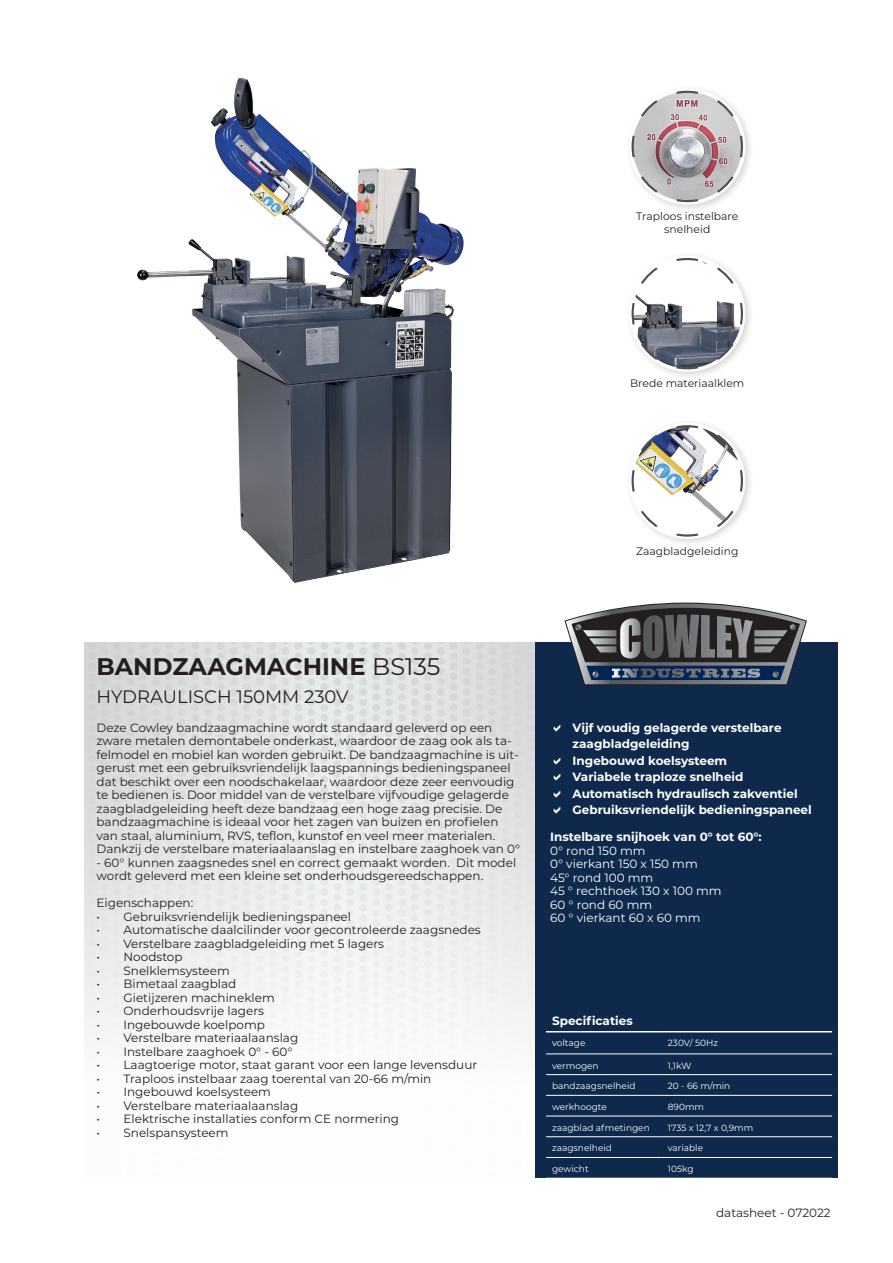
<style>
.page{position:relative;width:893px;height:1263px;background:#fff}
.page>*{position:absolute;margin:0;border:0;box-sizing:border-box;transform-origin:0 0}
.t1{font:700 24px "Montserrat";color:#231f20}
.t2{font:18px "Montserrat";color:#231f20}
.t3{font:12px/13.5px "Montserrat";color:#231f20}
.t4{font:700 12px/16.5px "Montserrat";color:#fff}
.t5{font:12px/13.5px "Montserrat";color:#fff}
.t6{font:10.8px/12.9px "Montserrat";color:#231f20;text-align:center}
.t7{font:9px "Montserrat";color:#fff}
.s1{font-weight:400}
</style>
<div class="page">
<img style="left:137px;top:77px;width:327px;height:506px">
<div style="left:625px;top:84px;width:129px;height:129px;background:#231f20;opacity:.75"></div>
<svg style="left:630px;top:90px;width:114px;height:113px"></svg>
<div style="left:625px;top:251px;width:129px;height:129px;background:#231f20;opacity:.75"></div>
<svg style="left:630px;top:257px;width:114px;height:113px"></svg>
<div style="left:625px;top:419px;width:129px;height:129px;background:#231f20;opacity:.75"></div>
<svg style="left:630px;top:424px;width:114px;height:114px"></svg>
<div style="left:72px;top:637px;width:756px;height:549px;background:linear-gradient(to bottom,#d9dbdc,#fff)"></div>
<div style="left:534px;top:642px;width:303px;height:536px;background:#0e294b"></div>
<hr style="left:546px;top:1031px;width:116px;height:1px;background:#fff">
<hr style="left:662px;top:1031px;width:170px;height:1px;background:#fff">
<hr style="left:546px;top:1054px;width:116px;height:1px;background:#fff">
<hr style="left:662px;top:1054px;width:170px;height:1px;background:#fff">
<hr style="left:546px;top:1074px;width:116px;height:1px;background:#fff">
<hr style="left:662px;top:1074px;width:170px;height:1px;background:#fff">
<hr style="left:546px;top:1095px;width:116px;height:1px;background:#fff">
<hr style="left:662px;top:1095px;width:170px;height:1px;background:#fff">
<hr style="left:546px;top:1116px;width:116px;height:1px;background:#fff">
<hr style="left:662px;top:1116px;width:170px;height:1px;background:#fff">
<hr style="left:546px;top:1136px;width:116px;height:1px;background:#fff">
<hr style="left:662px;top:1136px;width:170px;height:1px;background:#fff">
<hr style="left:546px;top:1157px;width:116px;height:1px;background:#fff">
<hr style="left:662px;top:1157px;width:170px;height:1px;background:#fff">
<hr style="left:546px;top:1178px;width:116px;height:1px;background:#fff">
<hr style="left:662px;top:1178px;width:170px;height:1px;background:#fff">
<svg style="left:564px;top:603px;width:243px;height:82px"></svg>
<p class="t6" style="left:636px;top:209px;width:104px">Traploos instelbare snelheid</p>
<p class="t6" style="left:630px;top:377px;width:116px">Brede materiaalklem</p>
<p class="t6" style="left:636px;top:544px;width:104px">Zaagbladgeleiding</p>
<h1 class="t1" style="left:97px;top:649px;width:345px">BANDZAAGMACHINE <span class="s1">BS135</span></h1>
<h2 class="t2" style="left:97px;top:685px;width:254px">HYDRAULISCH 150MM 230V</h2>
<p class="t3" style="left:97px;top:720px;width:425px">Deze Cowley bandzaagmachine wordt standaard geleverd op een zware metalen demontabele onderkast, waardoor de zaag ook als ta&shy;felmodel en mobiel kan worden gebruikt. De bandzaagmachine is uit&shy;gerust met een gebruiksvriendelijk laagspannings bedieningspaneel dat beschikt over een noodschakelaar, waardoor deze zeer eenvoudig te bedienen is. Door middel van de verstelbare vijfvoudige gelagerde zaagbladgeleiding heeft deze bandzaag een hoge zaag precisie. De bandzaagmachine is ideaal voor het zagen van buizen en profielen van staal, aluminium, RVS, teflon, kunstof en veel meer materialen.<br>Dankzij de verstelbare materiaalaanslag en instelbare zaaghoek van 0°</p>
<p class="t3" style="left:97px;top:855px;width:421px">- 60° kunnen zaagsnedes snel en correct gemaakt worden. Dit model wordt geleverd met een kleine set onderhoudsgereedschappen.</p>
<p class="t3" style="left:97px;top:895px;width:98px">Eigenschappen:</p>
<p class="t3" style="left:97px;top:909px;width:256px">• Gebruiksvriendelijk bedieningspaneel</p>
<p class="t3" style="left:97px;top:922px;width:386px">• Automatische daalcilinder voor gecontroleerde zaagsnedes</p>
<p class="t3" style="left:97px;top:936px;width:289px">• Verstelbare zaagbladgeleiding met 5 lagers</p>
<p class="t3" style="left:97px;top:949px;width:88px">• Noodstop</p>
<p class="t3" style="left:97px;top:963px;width:135px">• Snelklemsysteem</p>
<p class="t3" style="left:97px;top:976px;width:141px">• Bimetaal zaagblad</p>
<p class="t3" style="left:97px;top:990px;width:180px">• Gietijzeren machineklem</p>
<p class="t3" style="left:97px;top:1003px;width:169px">• Onderhoudsvrije lagers</p>
<p class="t3" style="left:97px;top:1017px;width:170px">• Ingebouwde koelpomp</p>
<p class="t3" style="left:97px;top:1030px;width:203px">• Verstelbare materiaalaanslag</p>
<p class="t3" style="left:97px;top:1044px;width:198px">• Instelbare zaaghoek 0° - 60°</p>
<p class="t3" style="left:97px;top:1057px;width:382px">• Laagtoerige motor, staat garant voor een lange levensduur</p>
<p class="t3" style="left:97px;top:1071px;width:336px">• Traploos instelbaar zaag toerental van 20-66 m/min</p>
<p class="t3" style="left:97px;top:1084px;width:176px">• Ingebouwd koelsysteem</p>
<p class="t3" style="left:97px;top:1098px;width:203px">• Verstelbare materiaalaanslag</p>
<p class="t3" style="left:97px;top:1111px;width:304px">• Elektrische installaties conform CE normering</p>
<p class="t3" style="left:97px;top:1125px;width:134px">• Snelspansysteem</p>
<p class="t4" style="left:573px;top:719px;width:241px">Vijf voudig gelagerde verstelbare zaagbladgeleiding<br>Ingebouwd koelsysteem<br>Variabele traploze snelheid<br>Automatisch hydraulisch zakventiel<br>Gebruiksvriendelijk bedieningspaneel</p>
<p class="t4" style="left:550px;top:828px;width:213px">Instelbare snijhoek van 0° tot 60°:</p>
<p class="t5" style="left:550px;top:843px;width:173px">0° rond 150 mm<br>0° vierkant 150 x 150 mm<br>45° rond 100 mm<br>45 ° rechthoek 130 x 100 mm<br>60 ° rond 60 mm<br>60 ° vierkant 60 x 60 mm</p>
<p class="t4" style="left:552px;top:1012px;width:82px">Specificaties</p>
<p class="t7" style="left:552px;top:1037px;width:35px">voltage</p>
<p class="t7" style="left:668px;top:1037px;width:52px">230V/ 50Hz</p>
<p class="t7" style="left:552px;top:1059px;width:48px">vermogen</p>
<p class="t7" style="left:668px;top:1059px;width:25px">1,1kW</p>
<p class="t7" style="left:552px;top:1080px;width:85px">bandzaagsnelheid</p>
<p class="t7" style="left:668px;top:1080px;width:64px">20 - 66 m/min</p>
<p class="t7" style="left:552px;top:1101px;width:56px">werkhoogte</p>
<p class="t7" style="left:668px;top:1101px;width:38px">890mm</p>
<p class="t7" style="left:552px;top:1121px;width:99px">zaagblad afmetingen</p>
<p class="t7" style="left:668px;top:1121px;width:87px">1735 x 12,7 x 0,9mm</p>
<p class="t7" style="left:552px;top:1142px;width:61px">zaagsnelheid</p>
<p class="t7" style="left:668px;top:1142px;width:37px">variable</p>
<p class="t7" style="left:552px;top:1163px;width:38px">gewicht</p>
<p class="t7" style="left:668px;top:1163px;width:27px">105kg</p>
<p class="t3" style="left:716px;top:1206px;width:116px">datasheet - 072022</p>
</div>
